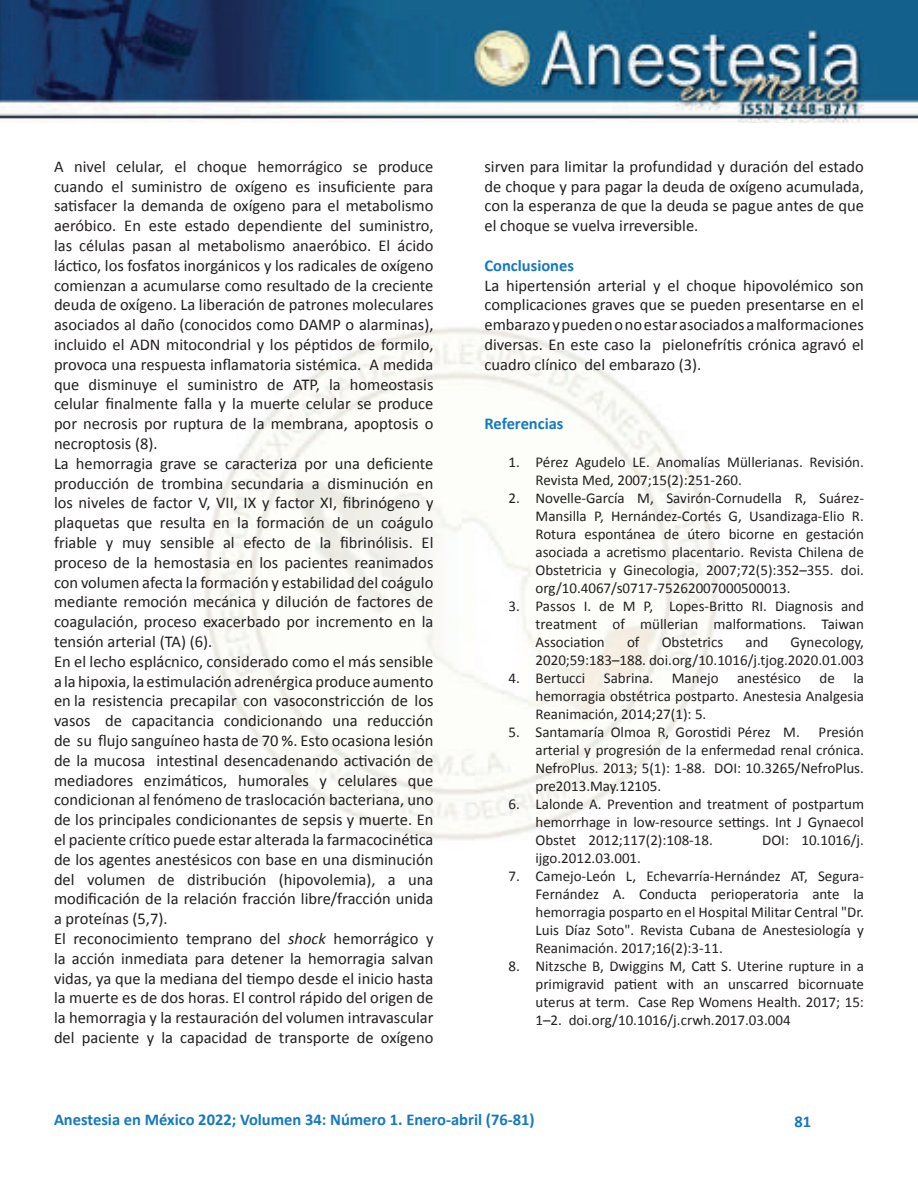
<style>
.page{position:relative;width:918px;height:1188px;background:#fff}
.page>*{position:absolute;margin:0;border:0;box-sizing:border-box;transform-origin:0 0}
.t1{font:16.5px/19.8px "Calibri";color:#231f20;text-align:justify}
.t2{font:700 16.5px "Calibri";color:#1579bf}
.t3{font:15px/18px "Calibri";color:#231f20;text-align:justify}
.s1{font-style:italic}
</style>
<div class="page">
<img style="left:0;top:0;width:918px;height:122px">
<img style="left:204px;top:327px;width:514px;height:514px">
<p class="t1" style="left:54px;top:156px;width:381px;text-align:left">A nivel celular, el choque hemorrágico se produce cuando el suministro de oxígeno es insuficiente para satisfacer la demanda de oxígeno para el metabolismo aeróbico. En este estado dependiente del suministro, las células pasan al metabolismo anaeróbico. El ácido láctico, los fosfatos inorgánicos y los radicales de oxígeno comienzan a acumularse como resultado de la creciente deuda de oxígeno. La liberación de patrones moleculares asociados al daño (conocidos como DAMP o alarminas), incluido el ADN mitocondrial y los péptidos de formilo, provoca una respuesta inflamatoria sistémica. A medida que disminuye el suministro de ATP, la homeostasis celular finalmente falla y la muerte celular se produce por necrosis por ruptura de la membrana, apoptosis o necroptosis (8).<br>La hemorragia grave se caracteriza por una deficiente producción de trombina secundaria a disminución en los niveles de factor V, VII, IX y factor XI, fibrinógeno y plaquetas que resulta en la formación de un coágulo friable y muy sensible al efecto de la fibrinólisis. El proceso de la hemostasia en los pacientes reanimados con volumen afecta la formación y estabilidad del coágulo mediante remoción mecánica y dilución de factores de coagulación, proceso exacerbado por incremento en la tensión arterial (TA) (6).<br>En el lecho esplácnico, considerado como el más sensible a la hipoxia, la estimulación adrenérgica produce aumento en la resistencia precapilar con vasoconstricción de los vasos de capacitancia condicionando una reducción de su flujo sanguíneo hasta de 70 %. Esto ocasiona lesión de la mucosa intestinal desencadenando activación de mediadores enzimáticos, humorales y celulares que condicionan al fenómeno de traslocación bacteriana, uno de los principales condicionantes de sepsis y muerte. En el paciente crítico puede estar alterada la farmacocinética de los agentes anestésicos con base en una disminución del volumen de distribución (hipovolemia), a una modificación de la relación fracción libre/fracción unida a proteínas (5,7).<br>El reconocimiento temprano del <span class="s1">shock</span> hemorrágico y la acción inmediata para detener la hemorragia salvan vidas, ya que la mediana del tiempo desde el inicio hasta la muerte es de dos horas. El control rápido del origen de la hemorragia y la restauración del volumen intravascular del paciente y la capacidad de transporte de oxígeno</p>
<p class="t1" style="left:485px;top:156px;width:381px">sirven para limitar la profundidad y duración del estado de choque y para pagar la deuda de oxígeno acumulada, con la esperanza de que la deuda se pague antes de que el choque se vuelva irreversible.</p>
<p class="t2" style="left:485px;top:254px;width:91px">Conclusiones</p>
<p class="t1" style="left:485px;top:275px;width:381px">La hipertensión arterial y el choque hipovolémico son complicaciones graves que se pueden presentarse en el embarazo y pueden o no estar asociados a malformaciones diversas. En este caso la pielonefrítis crónica agravó el cuadro clínico del embarazo (3).</p>
<p class="t2" style="left:485px;top:412px;width:81px">Referencias</p>
<p class="t3" style="left:536px;top:452px;width:330px;text-indent:-27px">1. Pérez Agudelo LE. Anomalías Müllerianas. Revisión.<br>Revista Med, 2007;15(2):251-260.</p>
<p class="t3" style="left:536px;top:488px;width:330px;text-indent:-27px">2. Novelle-García M, Savirón-Cornudella R, Suárez-Mansilla P, Hernández-Cortés G, Usandizaga-Elio R.<br>Rotura espontánea de útero bicorne en gestación asociada a acretismo placentario. Revista Chilena de Obstetricia y Ginecologia, 2007;72(5):352–355. doi. org/10.4067/s0717-75262007000500013.</p>
<p class="t3" style="left:536px;top:596px;width:330px;text-indent:-27px">3. Passos I. de M P, Lopes-Britto RI. Diagnosis and treatment of müllerian malformations. Taiwan Association</p>
<p class="t3" style="left:627px;top:632px;width:14px">of</p>
<p class="t3" style="left:662px;top:632px;width:63px">Obstetrics</p>
<p class="t3" style="left:745px;top:632px;width:24px">and</p>
<p class="t3" style="left:536px;top:632px;width:330px;text-align:right">Gynecology,<br>2020;59:183–188. doi.org/10.1016/j.tjog.2020.01.003</p>
<p class="t3" style="left:536px;top:668px;width:330px;text-indent:-27px">4. Bertucci Sabrina. Manejo anestésico de la hemorragia obstétrica postparto. Anestesia Analgesia Reanimación, 2014;27(1): 5.</p>
<p class="t3" style="left:509px;top:722px;width:293px">5. Santamaría Olmoa R, Gorostidi Pérez M.</p>
<p class="t3" style="left:536px;top:722px;width:330px;text-indent:283px">Presión arterial y progresión de la enfermedad renal crónica.<br>NefroPlus. 2013; 5(1): 1-88. DOI: 10.3265/NefroPlus. pre2013.May.12105.</p>
<p class="t3" style="left:536px;top:794px;width:330px;text-indent:-27px">6. Lalonde A. Prevention and treatment of postpartum hemorrhage in low-resource settings. Int J Gynaecol Obstet 2012;117(2):108-18.</p>
<p class="t3" style="left:762px;top:830px;width:103px">DOI: 10.1016/j.</p>
<p class="t3" style="left:536px;top:848px;width:107px">ijgo.2012.03.001.</p>
<p class="t3" style="left:536px;top:866px;width:330px;text-indent:-27px">7. Camejo-León L, Echevarría-Hernández AT, Segura-Fernández A. Conducta perioperatoria ante la hemorragia posparto en el Hospital Militar Central "Dr.<br>Luis Díaz Soto". Revista Cubana de Anestesiología y Reanimación. 2017;16(2):3-11.</p>
<p class="t3" style="left:536px;top:956px;width:330px;text-indent:-27px">8. Nitzsche B, Dwiggins M, Catt S. Uterine rupture in a primigravid patient with an unscarred bicornuate uterus at term. Case Rep Womens Health. 2017; 15:<br>1–2. doi.org/10.1016/j.crwh.2017.03.004</p>
<p class="t2" style="left:54px;top:1108px;width:482px">Anestesia en México 2022; Volumen 34: Número 1. Enero-abril (76-81)</p>
<p class="t2" style="left:795px;top:1110px;width:18px">81</p>
</div>
